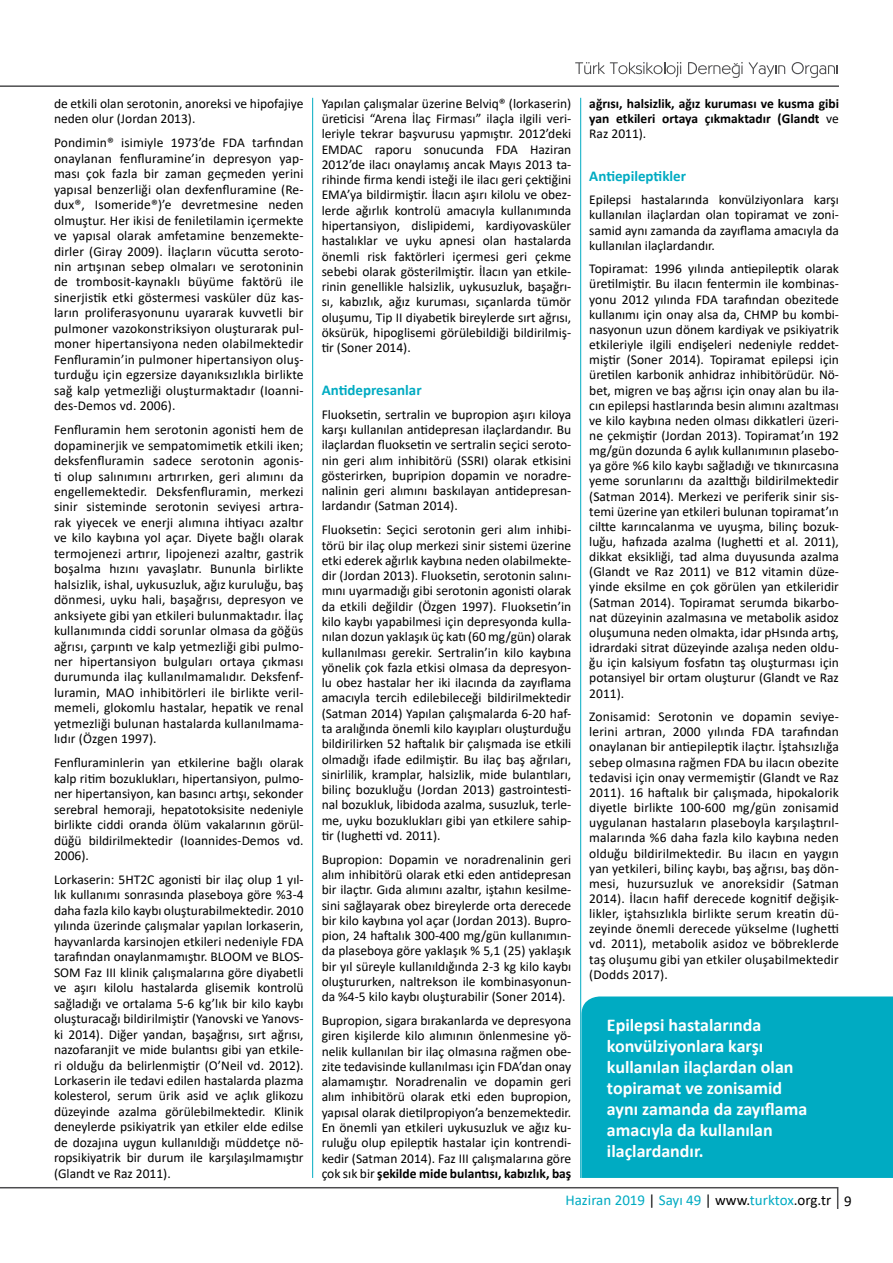
<style>
.page{position:relative;width:893px;height:1263px;background:#fff}
.page>*{position:absolute;margin:0;border:0;box-sizing:border-box;transform-origin:0 0}
.t1{font:700 18px/21px "Calibri";color:#fff}
.t2{font:15px "Calibri";color:#00abc2}
.t3{font:700 15px "Calibri";color:#00abc2}
.t4{font:13.5px/15.5px "Calibri";color:#000;text-align:justify}
.t5{font:700 13.5px/15.1px "Calibri";color:#000;text-align:justify}
.s1{font-weight:700}
.s2{font-weight:400}
.s3{color:#000}
</style>
<div class="page">
<hr style="left:0;top:85px;width:839px;height:2px;background:#4d4d4f">
<svg style="left:575px;top:62px;width:106px;height:15px"></svg>
<svg style="left:688px;top:62px;width:97px;height:16px"></svg>
<svg style="left:792px;top:62px;width:46px;height:16px"></svg>
<svg style="left:0;top:1187px;width:839px;height:22px"></svg>
<hr style="left:312px;top:98px;width:1px;height:1080px;background:#00abc2">
<hr style="left:580px;top:98px;width:1px;height:1080px;background:#00abc2">
<div style="left:581px;top:996px;width:312px;height:182px;background:#00abc2"></div>
<p class="t4" style="left:54px;top:95px;width:251px">de etkili olan serotonin, anoreksi ve hipofajiye neden olur (Jordan 2013).</p>
<p class="t4" style="left:54px;top:135px;width:251px">Pondimin® isimiyle 1973’de FDA tarfından onaylanan fenfluramine’in depresyon yap&shy;ması çok fazla bir zaman geçmeden yerini yapısal benzerliği olan dexfenfluramine (Re&shy;dux®, Isomeride®)’e devretmesine neden olmuştur. Her ikisi de feniletilamin içermekte ve yapısal olarak amfetamine benzemekte&shy;dirler (Giray 2009). İlaçların vücutta seroto&shy;nin artışınan sebep olmaları ve serotoninin de trombosit-kaynaklı büyüme faktörü ile sinerjistik etki göstermesi vasküler düz kas&shy;ların proliferasyonunu uyararak kuvvetli bir pulmoner vazokonstriksiyon oluşturarak pul&shy;moner hipertansiyona neden olabilmektedir Fenfluramin’in pulmoner hipertansiyon oluş&shy;turduğu için egzersize dayanıksızlıkla birlikte sağ kalp yetmezliği oluşturmaktadır (Ioanni&shy;des-Demos vd. 2006).</p>
<p class="t4" style="left:54px;top:422px;width:251px">Fenfluramin hem serotonin agonisti hem de dopaminerjik ve sempatomimetik etkili iken; deksfenfluramin sadece serotonin agonis&shy;ti olup salınımını artırırken, geri alımını da engellemektedir. Deksfenfluramin, merkezi sinir sisteminde serotonin seviyesi artıra&shy;rak yiyecek ve enerji alımına ihtiyacı azaltır ve kilo kaybına yol açar. Diyete bağlı olarak termojenezi artırır, lipojenezi azaltır, gastrik boşalma hızını yavaşlatır. Bununla birlikte halsizlik, ishal, uykusuzluk, ağız kuruluğu, baş dönmesi, uyku hali, başağrısı, depresyon ve anksiyete gibi yan etkileri bulunmaktadır. İlaç kullanımında ciddi sorunlar olmasa da göğüs ağrısı, çarpıntı ve kalp yetmezliği gibi pulmo&shy;ner hipertansiyon bulguları ortaya çıkması durumunda ilaç kullanılmamalıdır. Deksfenf&shy;luramin, MAO inhibitörleri ile birlikte veril&shy;memeli, glokomlu hastalar, hepatik ve renal yetmezliği bulunan hastalarda kullanılmama&shy;lıdır (Özgen 1997).</p>
<p class="t4" style="left:54px;top:755px;width:251px">Fenfluraminlerin yan etkilerine bağlı olarak kalp ritim bozuklukları, hipertansiyon, pulmo&shy;ner hipertansiyon, kan basıncı artışı, sekonder serebral hemoraji, hepatotoksisite nedeniyle birlikte ciddi oranda ölüm vakalarının görül&shy;düğü bildirilmektedir (Ioannides-Demos vd.<br>2006).</p>
<p class="t4" style="left:54px;top:871px;width:251px">Lorkaserin: 5HT2C agonisti bir ilaç olup 1 yıl&shy;lık kullanımı sonrasında plaseboya göre %3-4 daha fazla kilo kaybı oluşturabilmektedir. 2010 yılında üzerinde çalışmalar yapılan lorkaserin, hayvanlarda karsinojen etkileri nedeniyle FDA tarafından onaylanmamıştır. BLOOM ve BLOS-SOM Faz III klinik çalışmalarına göre diyabetli ve aşırı kilolu hastalarda glisemik kontrolü sağladığı ve ortalama 5-6 kg’lık bir kilo kaybı oluşturacağı bildirilmiştir (Yanovski ve Yanovs&shy;ki 2014). Diğer yandan, başağrısı, sırt ağrısı, nazofaranjit ve mide bulantısı gibi yan etkile&shy;ri olduğu da belirlenmiştir (O’Neil vd. 2012).<br>Lorkaserin ile tedavi edilen hastalarda plazma kolesterol, serum ürik asid ve açlık glikozu düzeyinde azalma görülebilmektedir. Klinik deneylerde psikiyatrik yan etkiler elde edilse de dozajına uygun kullanıldığı müddetçe nö&shy;ropsikiyatrik bir durum ile karşılaşılmamıştır (Glandt ve Raz 2011).</p>
<p class="t4" style="left:322px;top:95px;width:251px">Yapılan çalışmalar üzerine Belviq® (lorkaserin) üreticisi “Arena İlaç Firması” ilaçla ilgili veri&shy;leriyle tekrar başvurusu yapmıştır. 2012’deki EMDAC raporu sonucunda FDA Haziran 2012’de ilacı onaylamış ancak Mayıs 2013 ta&shy;rihinde firma kendi isteği ile ilacı geri çektiğini EMA’ya bildirmiştir. İlacın aşırı kilolu ve obez&shy;lerde ağırlık kontrolü amacıyla kullanımında hipertansiyon, dislipidemi, kardiyovasküler hastalıklar ve uyku apnesi olan hastalarda önemli risk faktörleri içermesi geri çekme sebebi olarak gösterilmiştir. İlacın yan etkile&shy;rinin genellikle halsizlik, uykusuzluk, başağrı&shy;sı, kabızlık, ağız kuruması, sıçanlarda tümör oluşumu, Tip II diyabetik bireylerde sırt ağrısı, öksürük, hipoglisemi görülebildiği bildirilmiş&shy;tir (Soner 2014).</p>
<p class="t3" style="left:322px;top:379px;width:102px">Antidepresanlar</p>
<p class="t4" style="left:322px;top:406px;width:251px">Fluoksetin, sertralin ve bupropion aşırı kiloya karşı kullanılan antidepresan ilaçlardandır. Bu ilaçlardan fluoksetin ve sertralin seçici seroto&shy;nin geri alım inhibitörü (SSRI) olarak etkisini gösterirken, bupripion dopamin ve noradre&shy;nalinin geri alımını baskılayan antidepresan&shy;lardandır (Satman 2014).</p>
<p class="t4" style="left:322px;top:522px;width:251px">Fluoksetin: Seçici serotonin geri alım inhibi&shy;törü bir ilaç olup merkezi sinir sistemi üzerine etki ederek ağırlık kaybına neden olabilmekte&shy;dir (Jordan 2013). Fluoksetin, serotonin salını&shy;mını uyarmadığı gibi serotonin agonisti olarak da etkili değildir (Özgen 1997). Fluoksetin’in kilo kaybı yapabilmesi için depresyonda kulla&shy;nılan dozun yaklaşık üç katı (60 mg/gün) olarak kullanılması gerekir. Sertralin’in kilo kaybına yönelik çok fazla etkisi olmasa da depresyon&shy;lu obez hastalar her iki ilacında da zayıflama amacıyla tercih edilebileceği bildirilmektedir (Satman 2014) Yapılan çalışmalarda 6-20 haf&shy;ta aralığında önemli kilo kayıpları oluşturduğu bildirilirken 52 haftalık bir çalışmada ise etkili olmadığı ifade edilmiştir. Bu ilaç baş ağrıları, sinirlilik, kramplar, halsizlik, mide bulantıları, bilinç bozukluğu (Jordan 2013) gastrointesti&shy;nal bozukluk, libidoda azalma, susuzluk, terle&shy;me, uyku bozuklukları gibi yan etkilere sahip&shy;tir (Iughetti vd. 2011).</p>
<p class="t4" style="left:322px;top:851px;width:251px">Bupropion: Dopamin ve noradrenalinin geri alım inhibitörü olarak etki eden antidepresan bir ilaçtır. Gıda alımını azaltır, iştahın kesilme&shy;sini sağlayarak obez bireylerde orta derecede bir kilo kaybına yol açar (Jordan 2013). Bupro&shy;pion, 24 haftalık 300-400 mg/gün kullanımın&shy;da plaseboya göre yaklaşık % 5,1 (25) yaklaşık bir yıl süreyle kullanıldığında 2-3 kg kilo kaybı oluştururken, naltrekson ile kombinasyonun&shy;da %4-5 kilo kaybı oluşturabilir (Soner 2014).</p>
<p class="t4" style="left:322px;top:1012px;width:251px">Bupropion, sigara bırakanlarda ve depresyona giren kişilerde kilo alımının önlenmesine yö&shy;nelik kullanılan bir ilaç olmasına rağmen obe&shy;zite tedavisinde kullanılması için FDA’dan onay alamamıştır. Noradrenalin ve dopamin geri alım inhibitörü olarak etki eden bupropion, yapısal olarak dietilpropiyon’a benzemektedir.<br>En önemli yan etkileri uykusuzluk ve ağız ku&shy;ruluğu olup epileptik hastalar için kontrendi&shy;kedir (Satman 2014). Faz III çalışmalarına göre çok sık bir <span class="s1">şekilde mide bulantısı, kabızlık, baş</span></p>
<p class="t5" style="left:589px;top:96px;width:251px">ağrısı, halsizlik, ağız kuruması ve kusma gibi yan etkileri ortaya çıkmaktadır (Glandt <span class="s2">ve Raz 2011).</span></p>
<p class="t3" style="left:589px;top:165px;width:98px">Antiepileptikler</p>
<p class="t4" style="left:589px;top:192px;width:251px">Epilepsi hastalarında konvülziyonlara karşı kullanılan ilaçlardan olan topiramat ve zoni&shy;samid aynı zamanda da zayıflama amacıyla da kullanılan ilaçlardandır.</p>
<p class="t4" style="left:589px;top:261px;width:251px">Topiramat: 1996 yılında antiepileptik olarak üretilmiştir. Bu ilacın fentermin ile kombinas&shy;yonu 2012 yılında FDA tarafından obezitede kullanımı için onay alsa da, CHMP bu kombi&shy;nasyonun uzun dönem kardiyak ve psikiyatrik etkileriyle ilgili endişeleri nedeniyle reddet&shy;miştir (Soner 2014). Topiramat epilepsi için üretilen karbonik anhidraz inhibitörüdür. Nö&shy;bet, migren ve baş ağrısı için onay alan bu ila&shy;cın epilepsi hastlarında besin alımını azaltması ve kilo kaybına neden olması dikkatleri üzeri&shy;ne çekmiştir (Jordan 2013). Topiramat’ın 192 mg/gün dozunda 6 aylık kullanımının plasebo&shy;ya göre %6 kilo kaybı sağladığı ve tıkınırcasına yeme sorunlarını da azalttığı bildirilmektedir (Satman 2014). Merkezi ve periferik sinir sis&shy;temi üzerine yan etkileri bulunan topiramat’ın ciltte karıncalanma ve uyuşma, bilinç bozuk&shy;luğu, hafızada azalma (Iughetti et al. 2011), dikkat eksikliği, tad alma duyusunda azalma (Glandt ve Raz 2011) ve B12 vitamin düze&shy;yinde eksilme en çok görülen yan etkileridir (Satman 2014). Topiramat serumda bikarbo&shy;nat düzeyinin azalmasına ve metabolik asidoz oluşumuna neden olmakta, idar pHsında artış, idrardaki sitrat düzeyinde azalışa neden oldu&shy;ğu için kalsiyum fosfatın taş oluşturması için potansiyel bir ortam oluşturur (Glandt ve Raz 2011).</p>
<p class="t4" style="left:589px;top:709px;width:251px">Zonisamid: Serotonin ve dopamin seviye&shy;lerini artıran, 2000 yılında FDA tarafından onaylanan bir antiepileptik ilaçtır. İştahsızlığa sebep olmasına rağmen FDA bu ilacın obezite tedavisi için onay vermemiştir (Glandt ve Raz 2011). 16 haftalık bir çalışmada, hipokalorik diyetle birlikte 100-600 mg/gün zonisamid uygulanan hastaların plaseboyla karşılaştırıl&shy;malarında %6 daha fazla kilo kaybına neden olduğu bildirilmektedir. Bu ilacın en yaygın yan yetkileri, bilinç kaybı, baş ağrısı, baş dön&shy;mesi, huzursuzluk ve anoreksidir (Satman 2014). İlacın hafif derecede kognitif değişik&shy;likler, iştahsızlıkla birlikte serum kreatin dü&shy;zeyinde önemli derecede yükselme (Iughetti vd. 2011), metabolik asidoz ve böbreklerde taş oluşumu gibi yan etkiler oluşabilmektedir (Dodds 2017).</p>
<h1 class="t1" style="left:607px;top:1014px;width:202px">Epilepsi hastalarında konvülziyonlara karşı kullanılan ilaçlardan olan topiramat ve zonisamid aynı zamanda da zayıflama amacıyla da kullanılan ilaçlardandır.</h1>
<p class="t2" style="left:565px;top:1189px;width:288px">Haziran 2019 <span class="s3">|</span> Sayı 49 <span class="s3">| www.</span>turktox<span class="s3">.org.tr 9</span></p>
</div>
